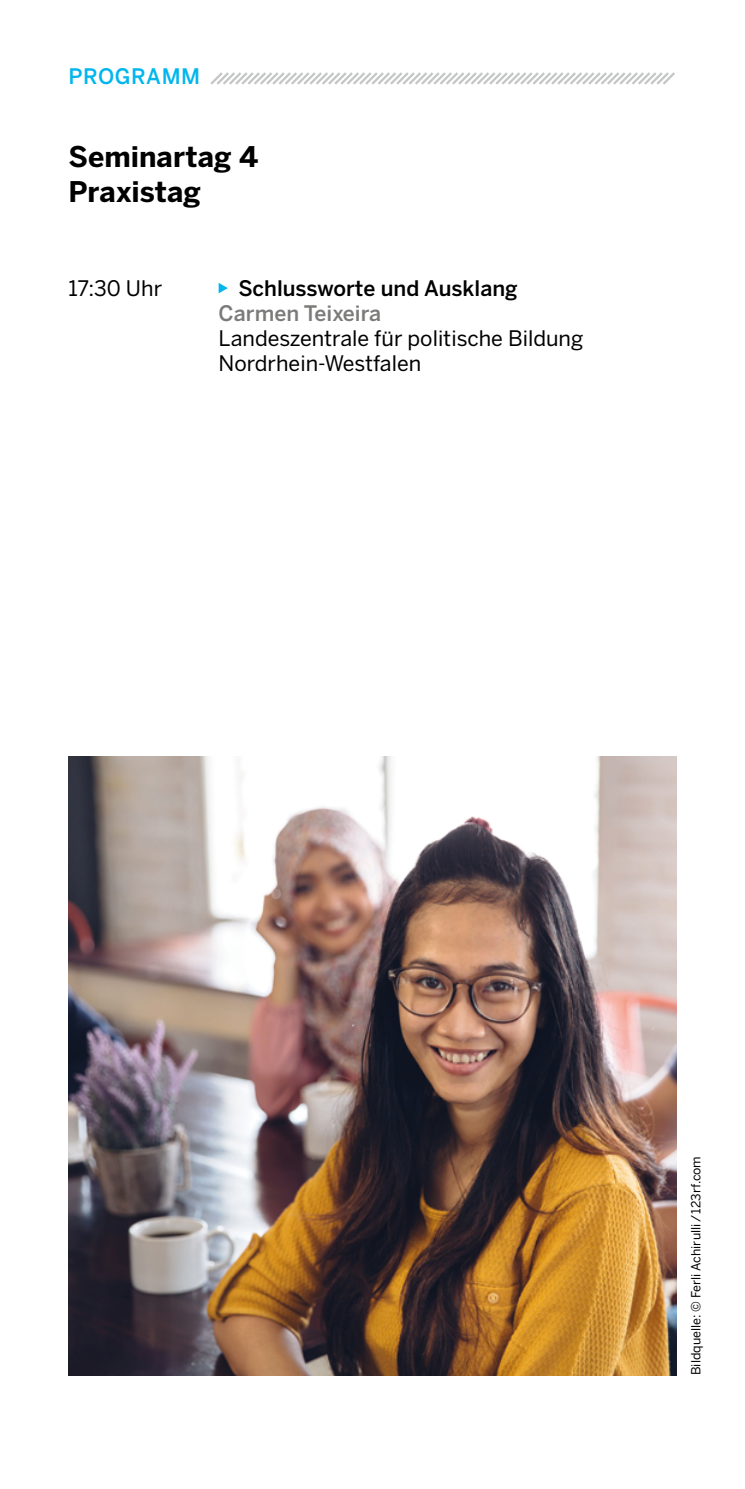
<style>
.page{position:relative;width:745px;height:1489px;background:#fff}
.page>*{position:absolute;margin:0;border:0;box-sizing:border-box;transform-origin:0 0}
.t1{font:700 28.25px/35.2px "Benton Sans";color:#000}
.t2{font:21.25px/25px "Benton Sans";color:#000}
.t3{font:500 21.25px "Benton Sans";color:#000}
.t4{font:500 21.25px "Benton Sans";color:#7b7b7a}
.t5{font:500 21.25px "Benton Sans";letter-spacing:.025em;color:#00b6ed}
.t6{font:12.5px "Benton Sans";color:#000}
</style>
<div class="page">
<svg style="left:210px;top:72px;width:465px;height:13px"></svg>
<svg style="left:218px;top:283px;width:10px;height:10px"></svg>
<img style="left:69px;top:756px;width:607px;height:618px">
<p class="t5" style="left:68px;top:64px;width:133px">PROGRAMM</p>
<h1 class="t1" style="left:68px;top:139px;width:191px">Seminartag 4<br>Praxistag</h1>
<p class="t2" style="left:68px;top:276px;width:95px">17:30 Uhr</p>
<p class="t3" style="left:238px;top:276px;width:280px">Schlussworte und Ausklang</p>
<p class="t4" style="left:218px;top:301px;width:164px">Carmen Teixeira</p>
<p class="t2" style="left:218px;top:326px;width:366px">Landeszentrale für politische Bildung<br>Nordrhein-Westfalen</p>
<p class="t6" style="left:688px;top:1374px;width:220px;rotate:-90deg">Bildquelle: © Ferli Achirulli/123rf.com</p>
</div>
